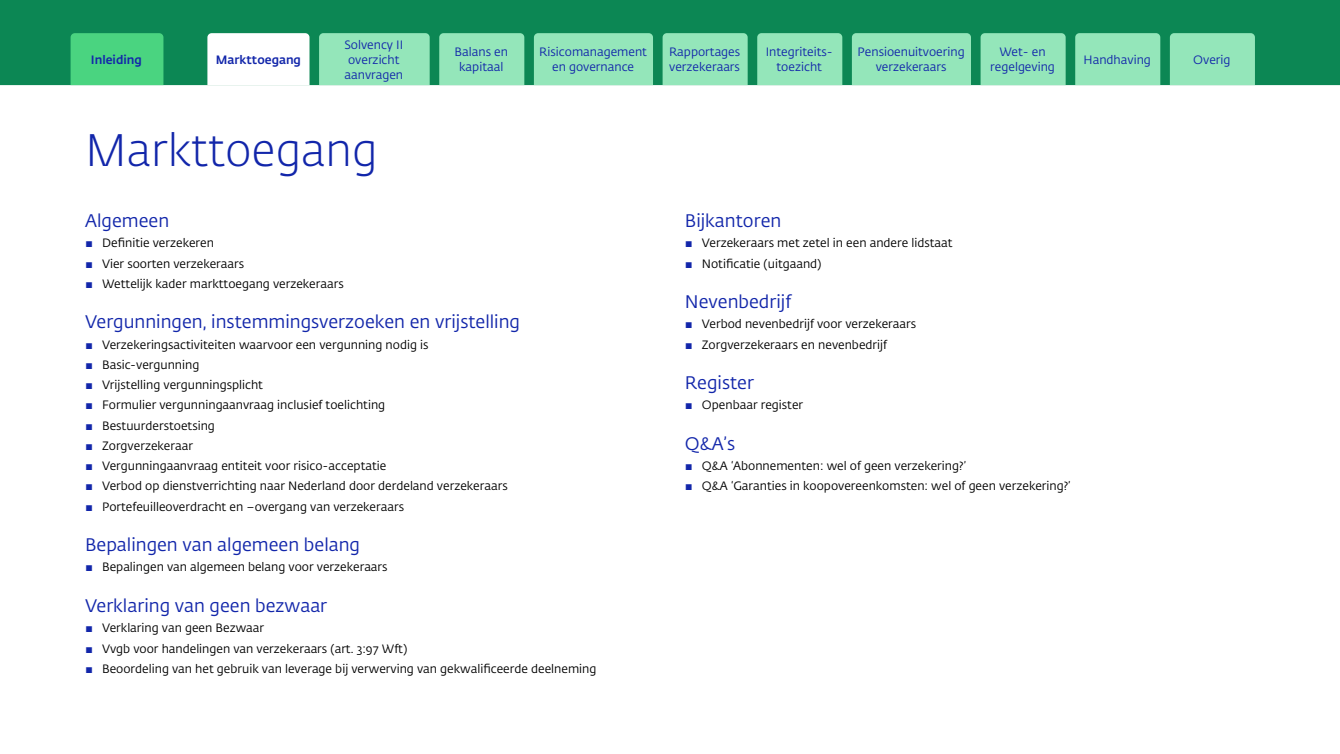
<style>
.page{position:relative;width:1340px;height:754px;background:#fff}
.page>*{position:absolute;margin:0;border:0;box-sizing:border-box;transform-origin:0 0}
.H2_Hoofdstuktitel{font:300 45px "DNB Fedra";color:#1226aa}
.H3_Paragraafkop{font:18px "DNB Fedra";color:#1226aa}
.t1{font:12px "DNB Fedra";color:#000}
.t2{font:12px/15px "DNB Fedra";color:#1226aa;text-align:center}
.t3{font:500 12px "DNB Fedra";color:#1226aa}
.s1{font-size:10.5px;color:#1226aa}
</style>
<div class="page">
<div style="left:0;top:0;width:1339px;height:85px;background:#0c8754"></div>
<div style="left:71px;top:33px;width:92px;height:52px;background:#4ad480"></div>
<div style="left:319px;top:33px;width:110px;height:52px;background:#94e6ba"></div>
<div style="left:534px;top:33px;width:119px;height:52px;background:#94e6ba"></div>
<div style="left:851px;top:33px;width:120px;height:52px;background:#94e6ba"></div>
<div style="left:980px;top:33px;width:85px;height:52px;background:#94e6ba"></div>
<div style="left:439px;top:33px;width:85px;height:52px;background:#94e6ba"></div>
<div style="left:662px;top:33px;width:85px;height:52px;background:#94e6ba"></div>
<div style="left:757px;top:33px;width:85px;height:52px;background:#94e6ba"></div>
<div style="left:1075px;top:33px;width:85px;height:52px;background:#94e6ba"></div>
<div style="left:1169px;top:33px;width:85px;height:52px;background:#94e6ba"></div>
<svg style="left:207px;top:33px;width:102px;height:52px"></svg>
<p class="t3" style="left:91px;top:52px;width:52px">Inleiding</p>
<p class="t2" style="left:344px;top:37px;width:60px;text-align:left">Solvency II overzicht aanvragen</p>
<p class="t2" style="left:539px;top:45px;width:109px">Risicomanagement en governance</p>
<p class="t2" style="left:857px;top:45px;width:109px">Pensioenuitvoering verzekeraars</p>
<p class="t2" style="left:990px;top:45px;width:66px">Wet- en regelgeving</p>
<p class="t2" style="left:454px;top:45px;width:55px">Balans en kapitaal</p>
<p class="t2" style="left:669px;top:45px;width:73px;text-align:left">Rapportages verzekeraars</p>
<p class="t2" style="left:765px;top:45px;width:66px">Integriteits&shy;toezicht</p>
<p class="t3" style="left:216px;top:52px;width:87px">Markttoegang</p>
<p class="t2" style="left:1083px;top:52px;width:69px">Handhaving</p>
<p class="t2" style="left:1193px;top:52px;width:39px">Overig</p>
<h2 class="H2_Hoofdstuktitel" style="left:85px;top:123px;width:294px">Markttoegang</h2>
<h3 class="H3_Paragraafkop" style="left:85px;top:210px;width:86px">Algemeen</h3>
<p class="t1" style="left:85px;top:236px;width:130px"><span class="s1">▪</span> Definitie verzekeren</p>
<p class="t1" style="left:85px;top:256px;width:161px"><span class="s1">▪</span> Vier soorten verzekeraars</p>
<p class="t1" style="left:85px;top:276px;width:260px"><span class="s1">▪</span> Wettelijk kader markttoegang verzekeraars</p>
<h3 class="H3_Paragraafkop" style="left:85px;top:311px;width:436px">Vergunningen, instemmingsverzoeken en vrijstelling</h3>
<p class="t1" style="left:85px;top:337px;width:345px"><span class="s1">▪</span> Verzekeringsactiviteiten waarvoor een vergunning nodig is</p>
<p class="t1" style="left:85px;top:357px;width:116px"><span class="s1">▪</span> Basic-vergunning</p>
<p class="t1" style="left:85px;top:377px;width:179px"><span class="s1">▪</span> Vrijstelling vergunningsplicht</p>
<p class="t1" style="left:85px;top:398px;width:302px"><span class="s1">▪</span> Formulier vergunningaanvraag inclusief toelichting</p>
<p class="t1" style="left:85px;top:418px;width:131px"><span class="s1">▪</span> Bestuurderstoetsing</p>
<p class="t1" style="left:85px;top:438px;width:109px"><span class="s1">▪</span> Zorgverzekeraar</p>
<p class="t1" style="left:85px;top:458px;width:303px"><span class="s1">▪</span> Vergunningaanvraag entiteit voor risico-acceptatie</p>
<p class="t1" style="left:85px;top:479px;width:424px"><span class="s1">▪</span> Verbod op dienstverrichting naar Nederland door derdeland verzekeraars</p>
<p class="t1" style="left:85px;top:499px;width:320px"><span class="s1">▪</span> Portefeuilleoverdracht en –overgang van verzekeraars</p>
<h3 class="H3_Paragraafkop" style="left:85px;top:534px;width:276px">Bepalingen van algemeen belang</h3>
<p class="t1" style="left:85px;top:560px;width:304px"><span class="s1">▪</span> Bepalingen van algemeen belang voor verzekeraars</p>
<h3 class="H3_Paragraafkop" style="left:85px;top:594px;width:244px">Verklaring van geen bezwaar</h3>
<p class="t1" style="left:85px;top:620px;width:180px"><span class="s1">▪</span> Verklaring van geen Bezwaar</p>
<p class="t1" style="left:85px;top:641px;width:324px"><span class="s1">▪</span> Vvgb voor handelingen van verzekeraars (art. 3:97 Wft)</p>
<p class="t1" style="left:85px;top:661px;width:513px"><span class="s1">▪</span> Beoordeling van het gebruik van leverage bij verwerving van gekwalificeerde deelneming</p>
<h3 class="H3_Paragraafkop" style="left:685px;top:210px;width:98px">Bijkantoren</h3>
<p class="t1" style="left:685px;top:236px;width:269px"><span class="s1">▪</span> Verzekeraars met zetel in een andere lidstaat</p>
<p class="t1" style="left:685px;top:256px;width:138px"><span class="s1">▪</span> Notificatie (uitgaand)</p>
<h3 class="H3_Paragraafkop" style="left:685px;top:291px;width:108px">Nevenbedrijf</h3>
<p class="t1" style="left:685px;top:317px;width:233px"><span class="s1">▪</span> Verbod nevenbedrijf voor verzekeraars</p>
<p class="t1" style="left:685px;top:337px;width:204px"><span class="s1">▪</span> Zorgverzekeraars en nevenbedrijf</p>
<h3 class="H3_Paragraafkop" style="left:685px;top:372px;width:71px">Register</h3>
<p class="t1" style="left:685px;top:398px;width:120px"><span class="s1">▪</span> Openbaar register</p>
<h3 class="H3_Paragraafkop" style="left:685px;top:432px;width:52px">Q&amp;A’s</h3>
<p class="t1" style="left:685px;top:458px;width:282px"><span class="s1">▪</span> Q&amp;A ‘Abonnementen: wel of geen verzekering?’</p>
<p class="t1" style="left:685px;top:479px;width:387px"><span class="s1">▪</span> Q&amp;A ‘Garanties in koopovereenkomsten: wel of geen verzekering?’</p>
</div>
